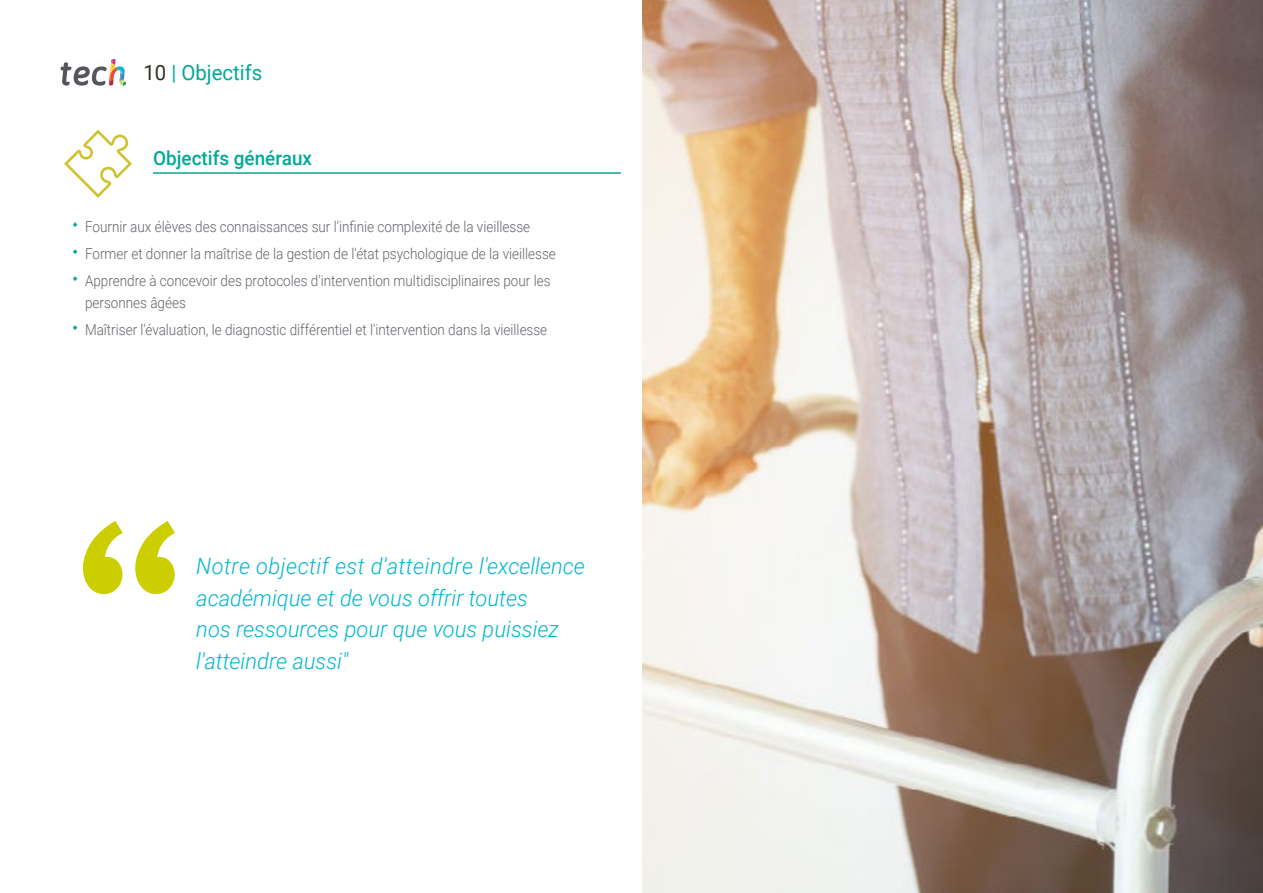
<style>
.page{position:relative;width:1263px;height:893px;background:#fff}
.page>*{position:absolute;margin:0;border:0;box-sizing:border-box;transform-origin:0 0}
.t1{font:italic 300 22.5px/31.5px "Roboto";color:#00b7d1}
.t2{font:21px "Roboto";color:#00a996}
.t3{font:500 19.5px "Roboto";color:#00a996}
.t4{font:300 15px/26.7px "Roboto";color:#61646a;scale:.9 1}
.s1{color:#312e20}
.s2{color:#00a997}
</style>
<div class="page">
<img style="left:642px;top:0;width:621px;height:893px">
<hr style="left:153px;top:173px;width:468px;height:1px;background:#00a996">
<svg style="left:64px;top:130px;width:68px;height:68px"></svg>
<svg style="left:83px;top:521px;width:92px;height:73px"></svg>
<svg style="left:61px;top:59px;width:65px;height:27px"></svg>
<h2 class="t2" style="left:144px;top:57px;width:120px"><span class="s1">10</span> <span class="s2">|</span> Objectifs</h2>
<h3 class="t3" style="left:153px;top:144px;width:160px">Objectifs généraux</h3>
<p class="t4" style="left:85px;top:213px;width:525px">Fournir aux élèves des connaissances sur l'infinie complexité de la vieillesse<br>Former et donner la maîtrise de la gestion de l'état psychologique de la vieillesse<br>Apprendre à concevoir des protocoles d'intervention multidisciplinaires pour les</p>
<p class="t4" style="left:85px;top:289px;width:515px">personnes âgées<br>Maîtriser l'évaluation, le diagnostic différentiel et l'intervention dans la vieillesse</p>
<h1 class="t1" style="left:196px;top:550px;width:390px">Notre objectif est d'atteindre l'excellence académique et de vous offrir toutes<br>nos ressources pour que vous puissiez l'atteindre aussi"</h1>
</div>
